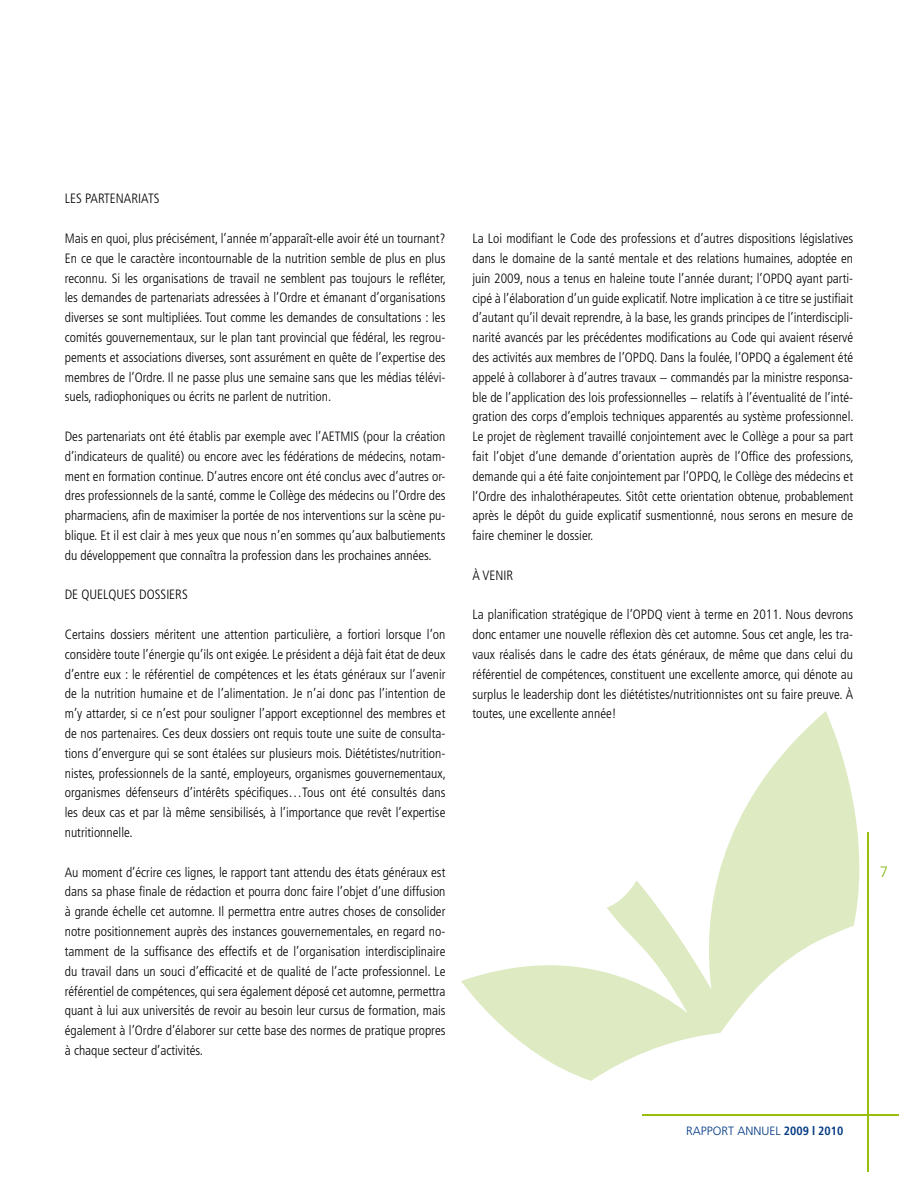
<style>
.page{position:relative;width:918px;height:1188px;background:#fff}
.page>*{position:absolute;margin:0;border:0;box-sizing:border-box;transform-origin:0 0}
.t1{font:300 15px "Frutiger";color:#86b918}
.t2{font:300 condensed 13.5px/19.8px "Frutiger";color:#000;text-align:justify}
.t3{font:300 12px "Frutiger";color:#003882}
.s1{font-weight:700;font-stretch:condensed}
</style>
<div class="page">
<svg style="left:461px;top:711px;width:399px;height:370px"></svg>
<hr style="left:867px;top:832px;width:2px;height:339px;background:#97be0d">
<hr style="left:642px;top:1115px;width:257px;height:1px;background:#97be0d">
<p class="t2" style="left:65px;top:189px;width:96px">LES PARTENARIATS</p>
<p class="t2" style="left:65px;top:229px;width:383px">Mais en quoi, plus précisément, l’année m’apparaît-elle avoir été un tournant?<br>En ce que le caractère incontournable de la nutrition semble de plus en plus reconnu. Si les organisations de travail ne semblent pas toujours le refléter, les demandes de partenariats adressées à l’Ordre et émanant d’organisations diverses se sont multipliées. Tout comme les demandes de consultations : les comités gouvernementaux, sur le plan tant provincial que fédéral, les regrou&shy;pements et associations diverses, sont assurément en quête de l’expertise des membres de l’Ordre. Il ne passe plus une semaine sans que les médias télévi&shy;suels, radiophoniques ou écrits ne parlent de nutrition.</p>
<p class="t2" style="left:65px;top:427px;width:382px">Des partenariats ont été établis par exemple avec l’AETMIS (pour la création d’indicateurs de qualité) ou encore avec les fédérations de médecins, notam&shy;ment en formation continue. D’autres encore ont été conclus avec d’autres or&shy;dres professionnels de la santé, comme le Collège des médecins ou l’Ordre des pharmaciens, afin de maximiser la portée de nos interventions sur la scène pu&shy;blique. Et il est clair à mes yeux que nous n’en sommes qu’aux balbutiements du développement que connaîtra la profession dans les prochaines années.</p>
<p class="t2" style="left:65px;top:585px;width:125px">DE QUELQUES DOSSIERS</p>
<p class="t2" style="left:65px;top:625px;width:383px">Certains dossiers méritent une attention particulière, a fortiori lorsque l’on considère toute l’énergie qu’ils ont exigée. Le président a déjà fait état de deux d’entre eux : le référentiel de compétences et les états généraux sur l’avenir de la nutrition humaine et de l’alimentation. Je n’ai donc pas l’intention de m’y attarder, si ce n’est pour souligner l’apport exceptionnel des membres et de nos partenaires. Ces deux dossiers ont requis toute une suite de consulta&shy;tions d’envergure qui se sont étalées sur plusieurs mois. Diététistes/nutrition&shy;nistes, professionnels de la santé, employeurs, organismes gouvernementaux, organismes défenseurs d’intérêts spécifiques…Tous ont été consultés dans les deux cas et par là même sensibilisés, à l’importance que revêt l’expertise nutritionnelle.</p>
<p class="t2" style="left:65px;top:862px;width:382px">Au moment d’écrire ces lignes, le rapport tant attendu des états généraux est dans sa phase finale de rédaction et pourra donc faire l’objet d’une diffusion à grande échelle cet automne. Il permettra entre autres choses de consolider notre positionnement auprès des instances gouvernementales, en regard no&shy;tamment de la suffisance des effectifs et de l’organisation interdisciplinaire du travail dans un souci d’efficacité et de qualité de l’acte professionnel. Le référentiel de compétences, qui sera également déposé cet automne, permettra quant à lui aux universités de revoir au besoin leur cursus de formation, mais également à l’Ordre d’élaborer sur cette base des normes de pratique propres à chaque secteur d’activités.</p>
<p class="t2" style="left:473px;top:229px;width:383px">La Loi modifiant le Code des professions et d’autres dispositions législatives dans le domaine de la santé mentale et des relations humaines, adoptée en juin 2009, nous a tenus en haleine toute l’année durant; l’OPDQ ayant parti&shy;cipé à l’élaboration d’un guide explicatif. Notre implication à ce titre se justifiait d’autant qu’il devait reprendre, à la base, les grands principes de l’interdiscipli&shy;narité avancés par les précédentes modifications au Code qui avaient réservé des activités aux membres de l’OPDQ. Dans la foulée, l’OPDQ a également été appelé à collaborer à d’autres travaux − commandés par la ministre responsa&shy;ble de l’application des lois professionnelles − relatifs à l’éventualité de l’inté&shy;gration des corps d’emplois techniques apparentés au système professionnel.<br>Le projet de règlement travaillé conjointement avec le Collège a pour sa part fait l’objet d’une demande d’orientation auprès de l’Office des professions, demande qui a été faite conjointement par l’OPDQ, le Collège des médecins et l’Ordre des inhalothérapeutes. Sitôt cette orientation obtenue, probablement après le dépôt du guide explicatif susmentionné, nous serons en mesure de faire cheminer le dossier.</p>
<p class="t2" style="left:473px;top:565px;width:42px">À VENIR</p>
<p class="t2" style="left:473px;top:605px;width:382px">La planification stratégique de l’OPDQ vient à terme en 2011. Nous devrons donc entamer une nouvelle réflexion dès cet automne. Sous cet angle, les tra&shy;vaux réalisés dans le cadre des états généraux, de même que dans celui du référentiel de compétences, constituent une excellente amorce, qui dénote au surplus le leadership dont les diététistes/nutritionnistes ont su faire preuve. À toutes, une excellente année!</p>
<p class="t3" style="left:686px;top:1124px;width:159px">RAPPORT ANNUEL <span class="s1">2009 l 2010</span></p>
<p class="t1" style="left:880px;top:863px;width:10px">7</p>
</div>
